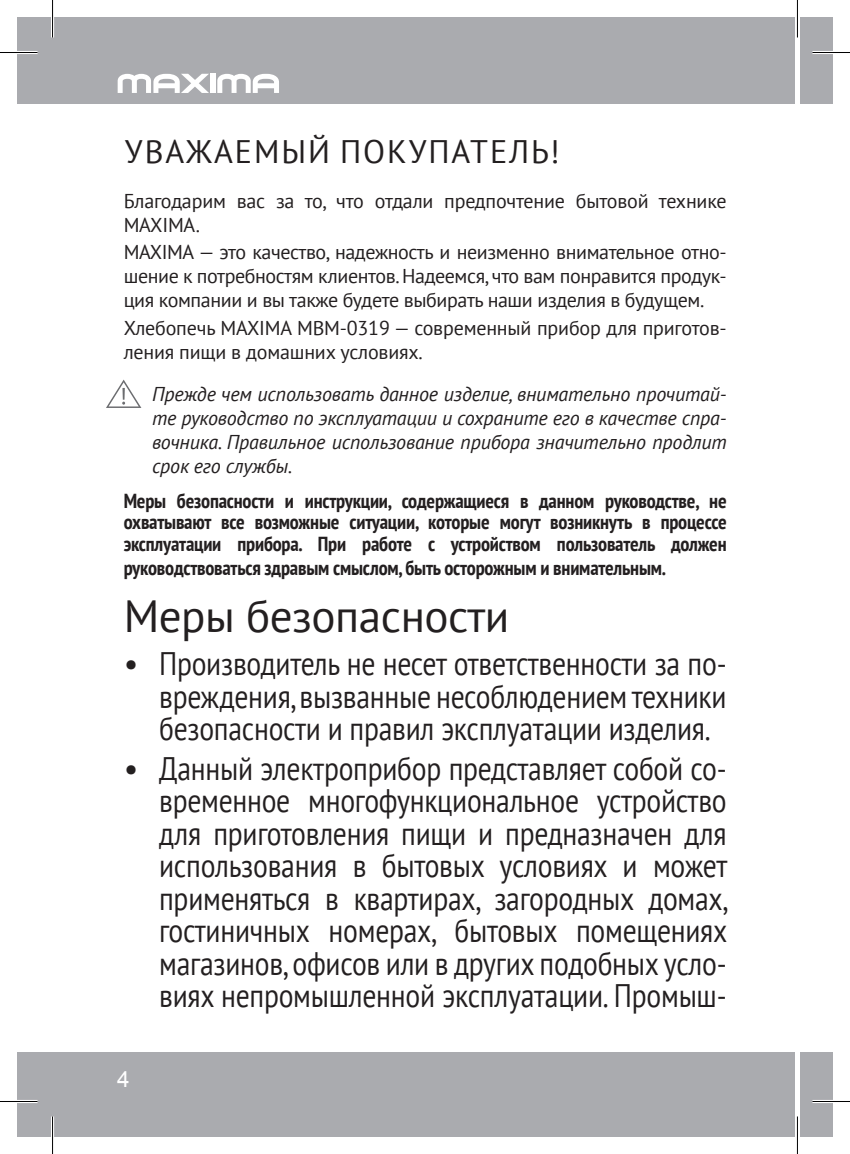
<style>
.page{position:relative;width:850px;height:1154px;background:#fff}
.page>*{position:absolute;margin:0;border:0;box-sizing:border-box;transform-origin:0 0}
._3_mm_Heading{font:45px "PT Sans";letter-spacing:-.01em;color:#231f20}
.Contents{font:32.5px/32.5px "PT Sans";letter-spacing:-.01em;color:#231f20;text-align:justify}
.Contents-2{font:32.5px "PT Sans";letter-spacing:.06em;color:#231f20}
.t1{font:22.5px "Arial";color:#fff}
.t2{font:700 condensed 20.25px/21.2px "PT Sans";letter-spacing:-.01em;color:#231f20;text-align:justify}
.t3{font:20px/24px "PT Sans";letter-spacing:-.01em;color:#231f20}
.Footnote_1{font:italic 20px/24px "PT Sans";letter-spacing:-.01em;color:#231f20;text-align:justify}
</style>
<div class="page">
<div style="left:17px;top:1052px;width:777px;height:85px;background:#aaabaf"></div>
<div style="left:800px;top:1052px;width:32px;height:85px;background:#aaabaf"></div>
<div style="left:17px;top:17px;width:777px;height:87px;background:#aaabaf"></div>
<div style="left:800px;top:17px;width:32px;height:87px;background:#aaabaf"></div>
<svg style="left:118px;top:74px;width:91px;height:19px"></svg>
<div style="left:210px;top:74px;width:5px;height:19px;background:#fff"></div>
<svg style="left:217px;top:74px;width:62px;height:19px"></svg>
<svg style="left:106px;top:380px;width:35px;height:28px"></svg>
<hr style="left:0;top:51px;width:38px;height:3px;background:#fff">
<hr style="left:812px;top:51px;width:37px;height:3px;background:#fff">
<hr style="left:0;top:1100px;width:38px;height:3px;background:#fff">
<hr style="left:812px;top:1100px;width:37px;height:3px;background:#fff">
<hr style="left:51px;top:0;width:3px;height:38px;background:#fff">
<hr style="left:51px;top:1116px;width:3px;height:38px;background:#fff">
<hr style="left:0;top:52px;width:38px;height:1px;background:#000">
<hr style="left:812px;top:52px;width:37px;height:1px;background:#000">
<hr style="left:0;top:1101px;width:38px;height:1px;background:#000">
<hr style="left:812px;top:1101px;width:37px;height:1px;background:#000">
<hr style="left:52px;top:0;width:1px;height:38px;background:#000">
<hr style="left:52px;top:1116px;width:1px;height:38px;background:#000">
<hr style="left:796px;top:0;width:1px;height:38px;background:#000">
<hr style="left:796px;top:1116px;width:1px;height:38px;background:#000">
<p class="Contents-2" style="left:125px;top:130px;width:436px">УВАЖАЕМЫЙ ПОКУПАТЕЛЬ!</p>
<p class="t3" style="left:124px;top:188px;width:604px">Благодарим вас за то, что отдали предпочтение бытовой технике<br>MAXIMA.</p>
<p class="t3" style="left:124px;top:240px;width:604px;text-align:justify">MAXIMA — это качество, надежность и неизменно внимательное отно&shy;шение к потребностям клиентов. Надеемся, что вам понравится продук&shy;ция компании и вы также будете выбирать наши изделия в будущем.</p>
<p class="t3" style="left:124px;top:315px;width:604px">Хлебопечь MAXIMA MBM-0319 — современный прибор для приготов&shy;ления пищи в домашних условиях.</p>
<p class="Footnote_1" style="left:152px;top:381px;width:576px">Прежде чем использовать данное изделие, внимательно прочитай&shy;те руководство по эксплуатации и сохраните его в качестве спра&shy;вочника. Правильное использование прибора значительно продлит срок его службы.</p>
<p class="t2" style="left:124px;top:490px;width:604px">Меры безопасности и инструкции, содержащиеся в данном руководстве, не охватывают все возможные ситуации, которые могут возникнуть в процессе эксплуатации прибора. При работе с устройством пользователь должен</p>
<p class="t2" style="left:124px;top:556px;width:543px">руководствоваться здравым смыслом, быть осторожным и внимательным.</p>
<p class="_3_mm_Heading" style="left:124px;top:587px;width:387px">Меры безопасности</p>
<p class="Contents" style="left:159px;top:647px;width:568px;text-indent:-35px">• Производитель не несет ответственности за по&shy;вреждения, вызванные несоблюдением техники безопасности и правил эксплуатации изделия.</p>
<p class="Contents" style="left:159px;top:751px;width:571px;text-indent:-35px">• Данный электроприбор представляет собой со&shy;временное многофункциональное устройство для приготовления пищи и предназначен для использования в бытовых условиях и может применяться в квартирах, загородных домах, гостиничных номерах, бытовых помещениях магазинов, офисов или в других подобных усло&shy;виях непромышленной эксплуатации. Промыш-</p>
<p class="t1" style="left:117px;top:1064px;width:14px">4</p>
</div>
